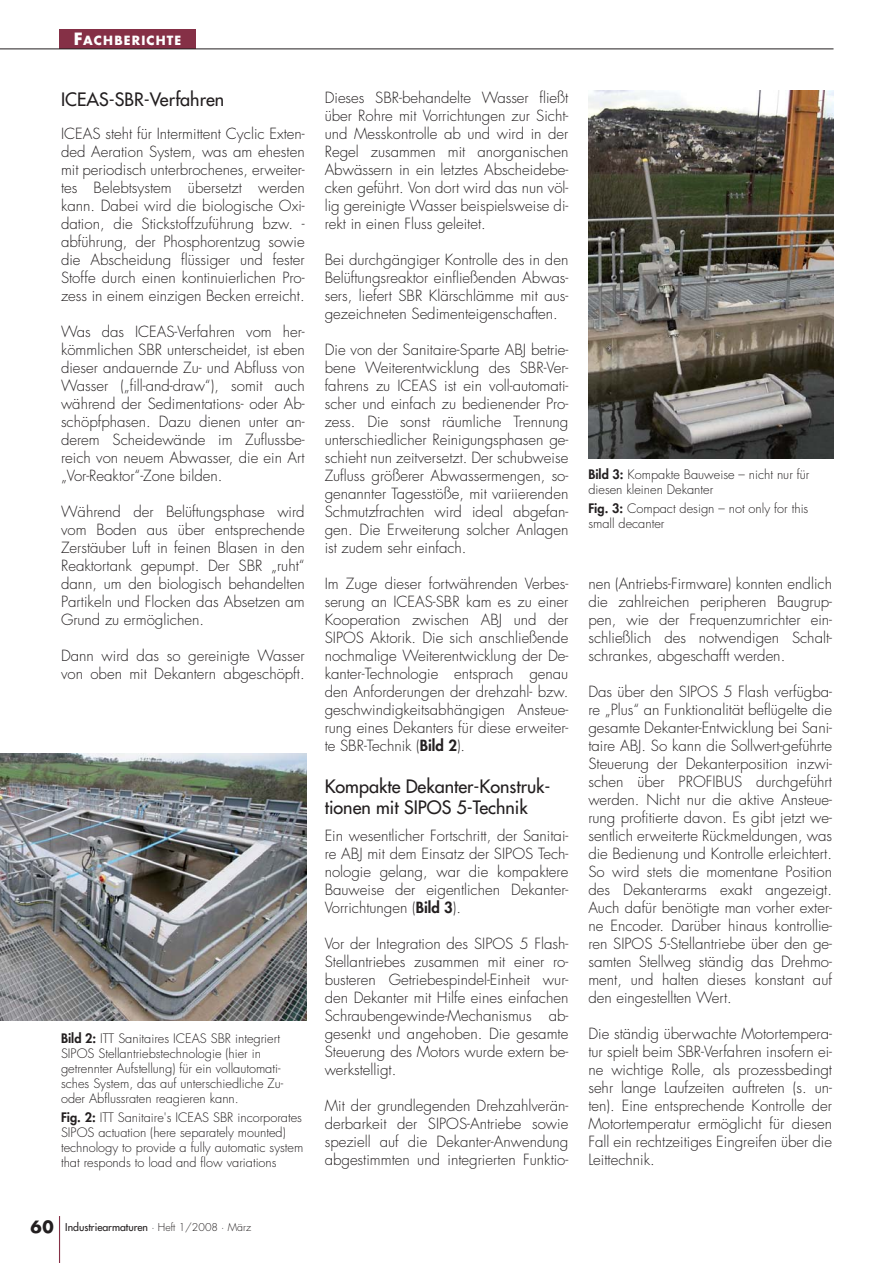
<style>
.page{position:relative;width:893px;height:1263px;background:#fff}
.page>*{position:absolute;margin:0;border:0;box-sizing:border-box;transform-origin:0 0}
.t1{font:18px/21px "Futura";color:#231f20}
.t2{font:300 15px/18px "Futura";color:#231f20;text-align:justify}
.t3{font:300 12.75px/15px "Futura";color:#231f20}
.t4{font:700 12.3px "Futura";letter-spacing:.09em;color:#fff}
.t5{font:10.5px "Futura";color:#231f20}
.s1{font-size:16.5px}
.s2{font-weight:800}
.s3{font-weight:700;font-size:16.5px}
.s4{font-weight:300}
</style>
<div class="page">
<hr style="left:59px;top:1216px;width:1px;height:47px;background:#853046">
<div style="left:60px;top:30px;width:136px;height:19px;background:#853046"></div>
<hr style="left:0;top:49px;width:833px;height:1px;background:#231f20">
<img style="left:0;top:754px;width:306px;height:266px">
<img style="left:588px;top:90px;width:245px;height:368px">
<p class="t4" style="left:74px;top:35px;width:109px"><span class="s1">F</span>ACHBERICHTE</p>
<p class="t1" style="left:61px;top:91px;width:165px">ICEAS-SBR-Verfahren</p>
<p class="t2" style="left:61px;top:126px;width:245px">ICEAS steht für Intermittent Cyclic Exten&shy;ded Aeration System, was am ehesten mit periodisch unterbrochenes, erweiter&shy;tes Belebtsystem übersetzt werden kann. Dabei wird die biologische Oxi&shy;dation, die Stickstoffzuführung bzw. - abführung, der Phosphorentzug sowie die Abscheidung flüssiger und fester Stoffe durch einen kontinuierlichen Pro&shy;zess in einem einzigen Becken erreicht.</p>
<p class="t2" style="left:61px;top:324px;width:245px">Was das ICEAS-Verfahren vom her&shy;kömmlichen SBR unterscheidet, ist eben dieser andauernde Zu- und Abfluss von Wasser („fill-and-draw“), somit auch während der Sedimentations- oder Ab&shy;schöpfphasen. Dazu dienen unter an&shy;derem Scheidewände im Zuflussbe&shy;reich von neuem Abwasser, die ein Art „Vor-Reaktor“-Zone bilden.</p>
<p class="t2" style="left:61px;top:504px;width:245px">Während der Belüftungsphase wird vom Boden aus über entsprechende Zerstäuber Luft in feinen Blasen in den Reaktortank gepumpt. Der SBR „ruht“ dann, um den biologisch behandelten Partikeln und Flocken das Absetzen am Grund zu ermöglichen.</p>
<p class="t2" style="left:61px;top:648px;width:245px">Dann wird das so gereinigte Wasser von oben mit Dekantern abgeschöpft.</p>
<p class="t3" style="left:61px;top:1032px;width:224px"><span class="s2">Bild 2:</span> ITT Sanitaires ICEAS SBR integriert SIPOS Stellantriebstechnologie (hier in getrennter Aufstellung) für ein vollautomati&shy;sches System, das auf unterschiedliche Zu&shy;oder Abflussraten reagieren kann.</p>
<p class="t3" style="left:61px;top:1111px;width:244px"><span class="s2">Fig. 2:</span> ITT Sanitaire's ICEAS SBR incorporates SIPOS actuation (here separately mounted) technology to provide a fully automatic system that responds to load and flow variations</p>
<p class="t5" style="left:31px;top:1222px;width:222px"><span class="s3">60</span> Industriearmaturen <span class="s4">· Heft 1/2008 · März</span></p>
<p class="t2" style="left:325px;top:90px;width:245px">Dieses SBR-behandelte Wasser fließt über Rohre mit Vorrichtungen zur Sicht&shy;und Messkontrolle ab und wird in der Regel zusammen mit anorganischen Abwässern in ein letztes Abscheidebe&shy;cken geführt. Von dort wird das nun völ&shy;lig gereinigte Wasser beispielsweise di&shy;rekt in einen Fluss geleitet.</p>
<p class="t2" style="left:325px;top:252px;width:245px">Bei durchgängiger Kontrolle des in den Belüftungsreaktor einfließenden Abwas&shy;sers, liefert SBR Klärschlämme mit aus&shy;gezeichneten Sedimenteigenschaften.</p>
<p class="t2" style="left:325px;top:342px;width:245px">Die von der Sanitaire-Sparte ABJ betrie&shy;bene Weiterentwicklung des SBR-Ver&shy;fahrens zu ICEAS ist ein voll-automati&shy;scher und einfach zu bedienender Pro&shy;zess. Die sonst räumliche Trennung unterschiedlicher Reinigungsphasen ge&shy;schieht nun zeitversetzt. Der schubweise Zufluss größerer Abwassermengen, so&shy;genannter Tagesstöße, mit variierenden Schmutzfrachten wird ideal abgefan&shy;gen. Die Erweiterung solcher Anlagen ist zudem sehr einfach.</p>
<p class="t2" style="left:325px;top:576px;width:245px">Im Zuge dieser fortwährenden Verbes&shy;serung an ICEAS-SBR kam es zu einer Kooperation zwischen ABJ und der SIPOS Aktorik. Die sich anschließende nochmalige Weiterentwicklung der De&shy;kanter-Technologie entsprach genau den Anforderungen der drehzahl- bzw. geschwindigkeitsabhängigen Ansteue&shy;rung eines Dekanters für diese erweiter&shy;te SBR-Technik (<span class="s2">Bild 2</span>).</p>
<p class="t1" style="left:325px;top:777px;width:227px">Kompakte Dekanter-Konstruk&shy;tionen mit SIPOS 5-Technik</p>
<p class="t2" style="left:325px;top:828px;width:245px">Ein wesentlicher Fortschritt, der Sanitai&shy;re ABJ mit dem Einsatz der SIPOS Tech&shy;nologie gelang, war die kompaktere Bauweise der eigentlichen Dekanter-Vorrichtungen (<span class="s2">Bild 3</span>).</p>
<p class="t2" style="left:325px;top:936px;width:245px">Vor der Integration des SIPOS 5 Flash-Stellantriebes zusammen mit einer ro&shy;busteren Getriebespindel-Einheit wur&shy;den Dekanter mit Hilfe eines einfachen Schraubengewinde-Mechanismus ab&shy;gesenkt und angehoben. Die gesamte Steuerung des Motors wurde extern be&shy;werkstelligt.</p>
<p class="t2" style="left:325px;top:1098px;width:245px">Mit der grundlegenden Drehzahlverän&shy;derbarkeit der SIPOS-Antriebe sowie speziell auf die Dekanter-Anwendung abgestimmten und integrierten Funktio-</p>
<p class="t3" style="left:588px;top:468px;width:223px"><span class="s2">Bild 3:</span> Kompakte Bauweise – nicht nur für diesen kleinen Dekanter</p>
<p class="t3" style="left:588px;top:502px;width:222px"><span class="s2">Fig. 3:</span> Compact design – not only for this small decanter</p>
<p class="t2" style="left:588px;top:576px;width:245px">nen (Antriebs-Firmware) konnten endlich die zahlreichen peripheren Baugrup&shy;pen, wie der Frequenzumrichter ein&shy;schließlich des notwendigen Schalt&shy;schrankes, abgeschafft werden.</p>
<p class="t2" style="left:588px;top:684px;width:245px">Das über den SIPOS 5 Flash verfügba&shy;re „Plus“ an Funktionalität beflügelte die gesamte Dekanter-Entwicklung bei Sani&shy;taire ABJ. So kann die Sollwert-geführte Steuerung der Dekanterposition inzwi&shy;schen über PROFIBUS durchgeführt werden. Nicht nur die aktive Ansteue&shy;rung profitierte davon. Es gibt jetzt we&shy;sentlich erweiterte Rückmeldungen, was die Bedienung und Kontrolle erleichtert.<br>So wird stets die momentane Position des Dekanterarms exakt angezeigt.<br>Auch dafür benötigte man vorher exter&shy;ne Encoder. Darüber hinaus kontrollie&shy;ren SIPOS 5-Stellantriebe über den ge&shy;samten Stellweg ständig das Drehmo&shy;ment, und halten dieses konstant auf den eingestellten Wert.</p>
<p class="t2" style="left:588px;top:1026px;width:245px">Die ständig überwachte Motortempera&shy;tur spielt beim SBR-Verfahren insofern ei&shy;ne wichtige Rolle, als prozessbedingt sehr lange Laufzeiten auftreten (s. un&shy;ten). Eine entsprechende Kontrolle der Motortemperatur ermöglicht für diesen Fall ein rechtzeitiges Eingreifen über die Leittechnik.</p>
</div>
